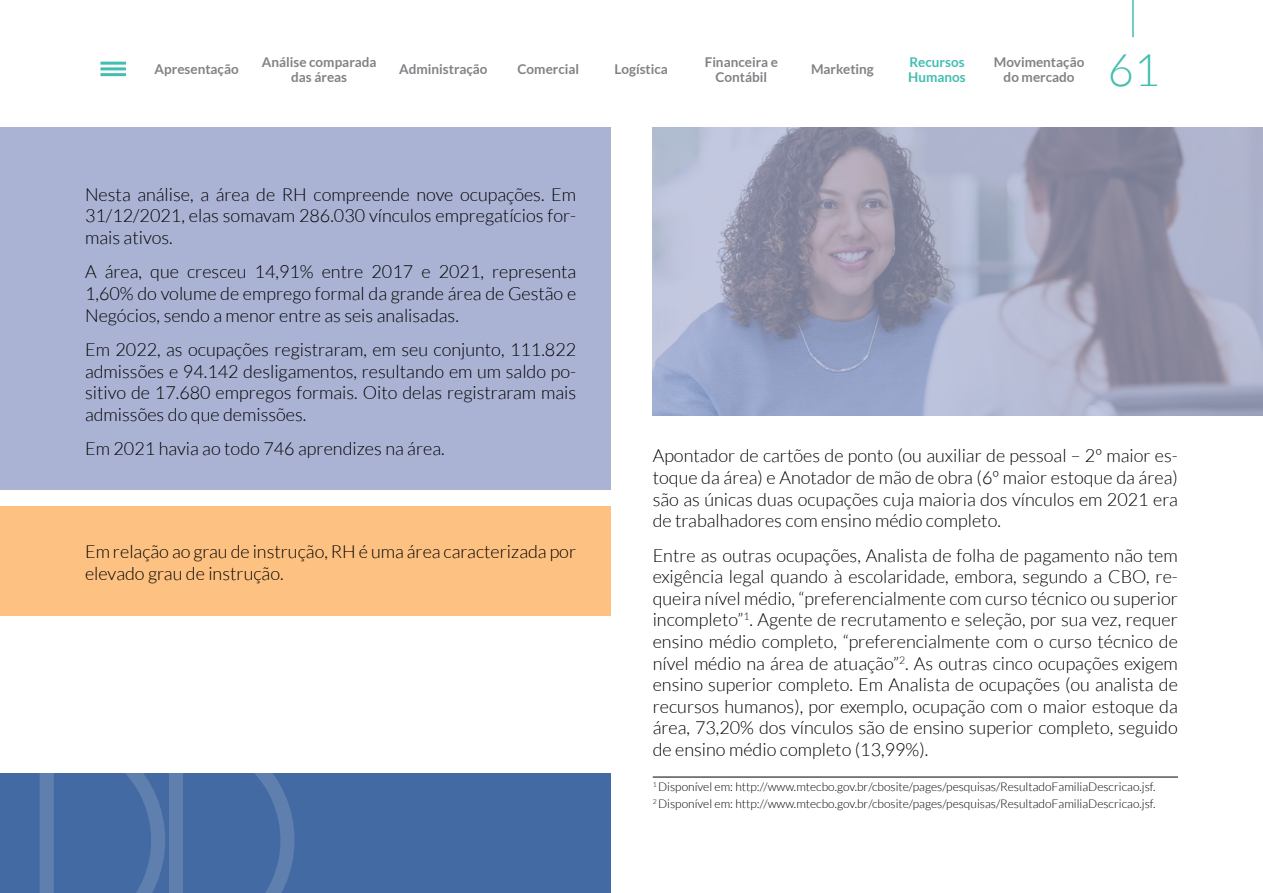
<style>
.page{position:relative;width:1263px;height:893px;background:#fff}
.page>*{position:absolute;margin:0;border:0;box-sizing:border-box;transform-origin:0 0}
.t1{font:300 45px "Lato";color:#42beb1}
.t2{font:300 18px/21.6px "Lato";color:#000;text-align:justify}
.t3{font:700 13.5px/15px "Lato";color:#808285;text-align:center}
.t4{font:700 13.5px/15px "Lato";color:#42beb1}
.t5{font:300 12px/17.7px "Lato";color:#000}
</style>
<div class="page">
<hr style="left:100px;top:62px;width:26px;height:3px;background:#42beb1">
<hr style="left:100px;top:67px;width:26px;height:3px;background:#42beb1">
<hr style="left:100px;top:73px;width:26px;height:3px;background:#42beb1">
<hr style="left:1132px;top:0;width:2px;height:37px;background:#42beb1">
<div style="left:0;top:128px;width:610px;height:362px;background:#abb3d4"></div>
<div style="left:0;top:506px;width:610px;height:109px;background:#fdc282"></div>
<div style="left:0;top:774px;width:610px;height:119px;background:#436aa2"></div>
<svg style="left:653px;top:127px;width:610px;height:288px;background:#9fa3bc"></svg>
<hr style="left:653px;top:777px;width:525px;height:1px;background:#000">
<svg style="left:40px;top:773px;width:254px;height:120px"></svg>
<p class="t3" style="left:155px;top:62px;width:86px">Apresentação</p>
<p class="t3" style="left:262px;top:54px;width:116px">Análise comparada das áreas</p>
<p class="t3" style="left:399px;top:62px;width:90px">Administração</p>
<p class="t3" style="left:518px;top:62px;width:63px">Comercial</p>
<p class="t3" style="left:615px;top:62px;width:55px">Logística</p>
<p class="t3" style="left:705px;top:54px;width:75px">Financeira e<br>Contábil</p>
<p class="t3" style="left:811px;top:62px;width:64px">Marketing</p>
<p class="t4" style="left:908px;top:54px;width:59px">Recursos<br>Humanos</p>
<p class="t3" style="left:994px;top:54px;width:92px">Movimentação do mercado</p>
<h1 class="t1" style="left:1108px;top:46px;width:54px">61</h1>
<p class="t2" style="left:85px;top:184px;width:493px">Nesta análise, a área de RH compreende nove ocupações. Em 31/12/2021, elas somavam 286.030 vínculos empregatícios for&shy;mais ativos.</p>
<p class="t2" style="left:85px;top:261px;width:493px">A área, que cresceu 14,91% entre 2017 e 2021, representa 1,60% do volume de emprego formal da grande área de Gestão e Negócios, sendo a menor entre as seis analisadas.</p>
<p class="t2" style="left:85px;top:339px;width:493px">Em 2022, as ocupações registraram, em seu conjunto, 111.822 admissões e 94.142 desligamentos, resultando em um saldo po&shy;sitivo de 17.680 empregos formais. Oito delas registraram mais admissões do que demissões.</p>
<p class="t2" style="left:85px;top:438px;width:361px">Em 2021 havia ao todo 746 aprendizes na área.</p>
<p class="t2" style="left:85px;top:541px;width:493px">Em relação ao grau de instrução, RH é uma área caracterizada por elevado grau de instrução.</p>
<p class="t2" style="left:653px;top:445px;width:527px">Apontador de cartões de ponto (ou auxiliar de pessoal – 2º maior es&shy;toque da área) e Anotador de mão de obra (6º maior estoque da área) são as únicas duas ocupações cuja maioria dos vínculos em 2021 era de trabalhadores com ensino médio completo.</p>
<p class="t2" style="left:653px;top:544px;width:527px">Entre as outras ocupações, Analista de folha de pagamento não tem exigência legal quando à escolaridade, embora, segundo a CBO, re&shy;queira nível médio, “preferencialmente com curso técnico ou superior incompleto”<sup>1</sup>. Agente de recrutamento e seleção, por sua vez, requer ensino médio completo, “preferencialmente com o curso técnico de nível médio na área de atuação”<sup>2</sup>. As outras cinco ocupações exigem ensino superior completo. Em Analista de ocupações (ou analista de recursos humanos), por exemplo, ocupação com o maior estoque da área, 73,20% dos vínculos são de ensino superior completo, seguido de ensino médio completo (13,99%).</p>
<p class="t5" style="left:653px;top:777px;width:504px"><sup>1</sup> Disponível em: http://www.mtecbo.gov.br/cbosite/pages/pesquisas/ResultadoFamiliaDescricao.jsf.<br><sup>2</sup> Disponível em: http://www.mtecbo.gov.br/cbosite/pages/pesquisas/ResultadoFamiliaDescricao.jsf.</p>
</div>
